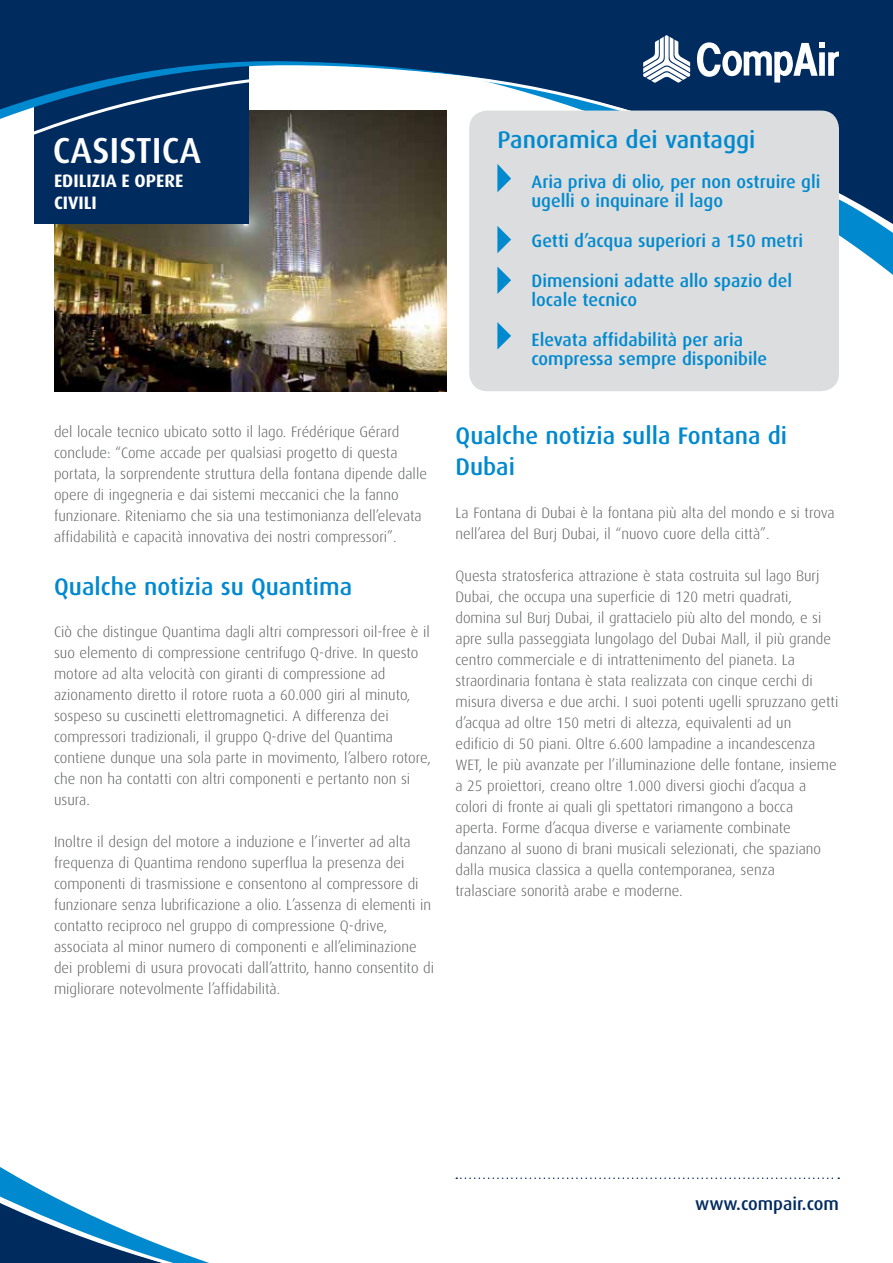
<style>
.page{position:relative;width:893px;height:1263px;background:#fff}
.page>*{position:absolute;margin:0;border:0;box-sizing:border-box;transform-origin:0 0}
.t1{font:500 36.15px "Dax";color:#fff}
.t2{font:500 24px/31.5px "Dax";color:#0089cf}
.t3{font:500 18px/18.8px "Dax";color:#0089cf}
.t4{font:700 18px/21.6px "Dax";color:#fff}
.t5{font:500 18px "Dax";color:#002b5f}
.t6{font:300 15px/21px "Dax";color:#58595b}
</style>
<div class="page">
<img style="left:54px;top:289px;width:392px;height:102px">
<img style="left:54px;top:263px;width:839px;height:26px">
<svg style="left:0;top:0;width:893px;height:263px;background:#375472"></svg>
<svg style="left:697px;top:42px;width:142px;height:41px"></svg>
<svg style="left:643px;top:35px;width:47px;height:48px"></svg>
<svg style="left:0;top:1167px;width:840px;height:96px"></svg>
<div style="left:581px;top:1208px;width:312px;height:55px;background:#fff"></div>
<div style="left:469px;top:111px;width:370px;height:280px;background:#dcddde;border-radius:18px"></div>
<svg style="left:497px;top:164px;width:14px;height:28px"></svg>
<svg style="left:497px;top:226px;width:14px;height:27px"></svg>
<svg style="left:497px;top:322px;width:14px;height:28px"></svg>
<svg style="left:456px;top:1177px;width:383px;height:2px"></svg>
<svg style="left:497px;top:266px;width:14px;height:28px"></svg>
<h1 class="t1" style="left:53px;top:130px;width:150px">CASISTICA</h1>
<p class="t4" style="left:54px;top:170px;width:131px">EDILIZIA E OPERE<br>CIVILI</p>
<p class="t6" style="left:54px;top:421px;width:374px">del locale tecnico ubicato sotto il lago. Frédérique Gérard conclude: “Come accade per qualsiasi progetto di questa portata, la sorprendente struttura della fontana dipende dalle opere di ingegneria e dai sistemi meccanici che la fanno funzionare. Riteniamo che sia una testimonianza dell’elevata affidabilità e capacità innovativa dei nostri compressori”.</p>
<h2 class="t2" style="left:54px;top:571px;width:299px">Qualche notizia su Quantima</h2>
<p class="t6" style="left:54px;top:621px;width:379px">Ciò che distingue Quantima dagli altri compressori oil-free è il suo elemento di compressione centrifugo Q-drive. In questo motore ad alta velocità con giranti di compressione ad azionamento diretto il rotore ruota a 60.000 giri al minuto, sospeso su cuscinetti elettromagnetici. A differenza dei compressori tradizionali, il gruppo Q-drive del Quantima contiene dunque una sola parte in movimento, l’albero rotore, che non ha contatti con altri componenti e pertanto non si usura.</p>
<p class="t6" style="left:54px;top:832px;width:382px">Inoltre il design del motore a induzione e l’inverter ad alta frequenza di Quantima rendono superflua la presenza dei componenti di trasmissione e consentono al compressore di funzionare senza lubrificazione a olio. L’assenza di elementi in contatto reciproco nel gruppo di compressione Q-drive, associata al minor numero di componenti e all’eliminazione dei problemi di usura provocati dall’attrito, hanno consentito di migliorare notevolmente l’affidabilità.</p>
<h2 class="t2" style="left:498px;top:124px;width:259px">Panoramica dei vantaggi</h2>
<p class="t3" style="left:531px;top:173px;width:291px">Aria priva di olio, per non ostruire gli ugelli o inquinare il lago</p>
<p class="t3" style="left:532px;top:232px;width:273px">Getti d’acqua superiori a 150 metri</p>
<p class="t3" style="left:531px;top:272px;width:262px">Dimensioni adatte allo spazio del locale tecnico</p>
<p class="t3" style="left:531px;top:330px;width:237px">Elevata affidabilità per aria compressa sempre disponibile</p>
<h2 class="t2" style="left:455px;top:420px;width:333px">Qualche notizia sulla Fontana di<br>Dubai</h2>
<p class="t6" style="left:455px;top:502px;width:381px">La Fontana di Dubai è la fontana più alta del mondo e si trova nell’area del Burj Dubai, il “nuovo cuore della città”.</p>
<p class="t6" style="left:455px;top:565px;width:384px">Questa stratosferica attrazione è stata costruita sul lago Burj Dubai, che occupa una superficie di 120 metri quadrati, domina sul Burj Dubai, il grattacielo più alto del mondo, e si apre sulla passeggiata lungolago del Dubai Mall, il più grande centro commerciale e di intrattenimento del pianeta. La straordinaria fontana è stata realizzata con cinque cerchi di misura diversa e due archi. I suoi potenti ugelli spruzzano getti d’acqua ad oltre 150 metri di altezza, equivalenti ad un<br>edificio di 50 piani. Oltre 6.600 lampadine a incandescenza WET, le più avanzate per l’illuminazione delle fontane, insieme a 25 proiettori, creano oltre 1.000 diversi giochi d’acqua a colori di fronte ai quali gli spettatori rimangono a bocca aperta. Forme d’acqua diverse e variamente combinate danzano al suono di brani musicali selezionati, che spaziano dalla musica classica a quella contemporanea, senza tralasciare sonorità arabe e moderne.</p>
<p class="t5" style="left:695px;top:1193px;width:145px">www.compair.com</p>
</div>
